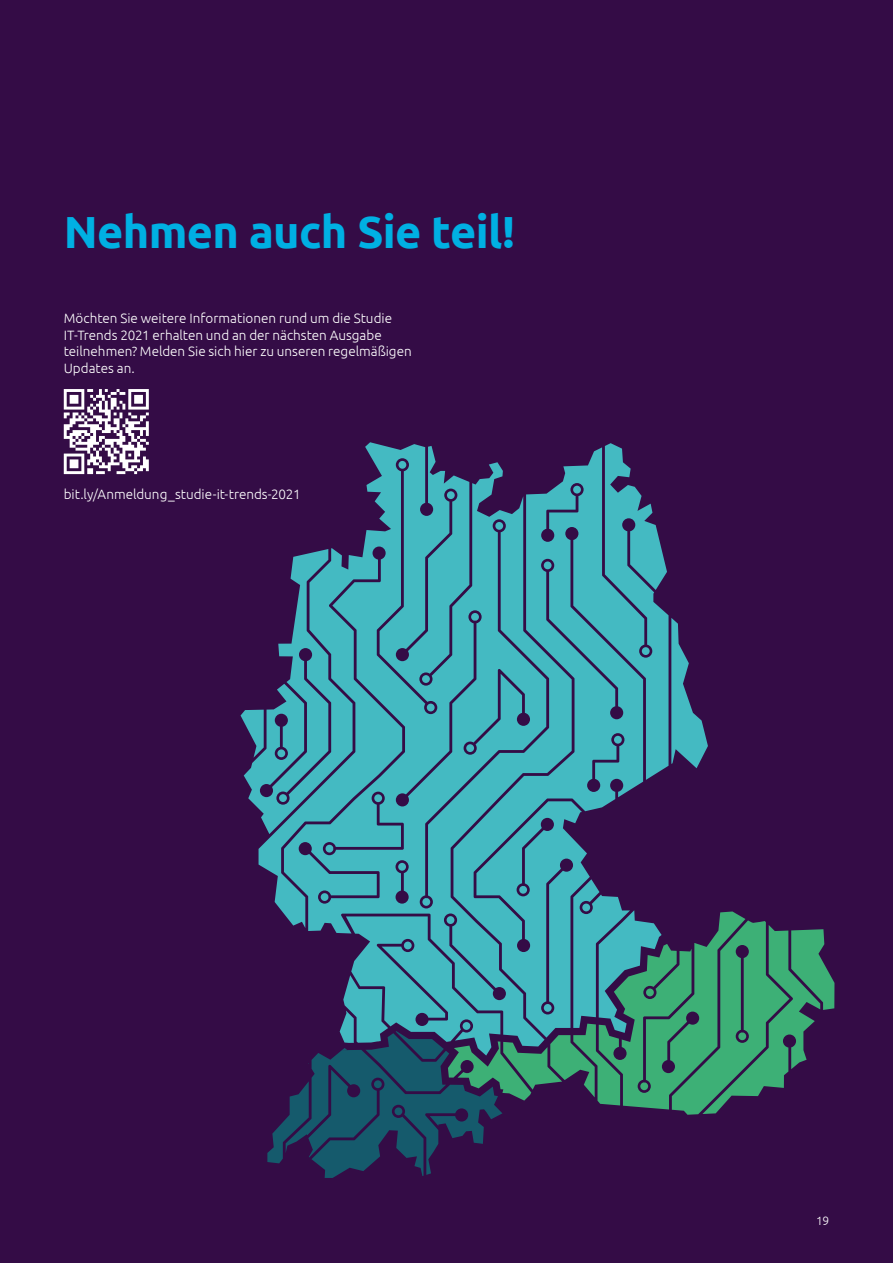
<style>
.page{position:relative;width:893px;height:1263px;background:#340c46}
.page>*{position:absolute;margin:0;border:0;box-sizing:border-box;transform-origin:0 0}
.t1{font:700 45px "Ubuntu";letter-spacing:-.015em;color:#00b0e3}
.t2{font:300 13.5px/16.5px "Ubuntu";color:#fff}
.t3{font:300 12px "Ubuntu";color:#fff}
</style>
<div class="page">
<svg style="left:64px;top:389px;width:85px;height:85px"></svg>
<svg style="left:267px;top:1055px;width:232px;height:123px"></svg>
<svg style="left:448px;top:911px;width:386px;height:204px;fill:#3db076"></svg>
<svg style="left:241px;top:442px;width:467px;height:613px;fill:#44bac2"></svg>
<h1 class="t1" style="left:64px;top:204px;width:453px">Nehmen auch Sie teil!</h1>
<p class="t2" style="left:64px;top:310px;width:349px">Möchten Sie weitere Informationen rund um die Studie IT-Trends 2021 erhalten und an der nächsten Ausgabe teilnehmen? Melden Sie sich hier zu unseren regelmäßigen Updates an.</p>
<p class="t2" style="left:64px;top:486px;width:238px">bit.ly/Anmeldung_studie-it-trends-2021</p>
<p class="t3" style="left:816px;top:1213px;width:14px">19</p>
</div>
